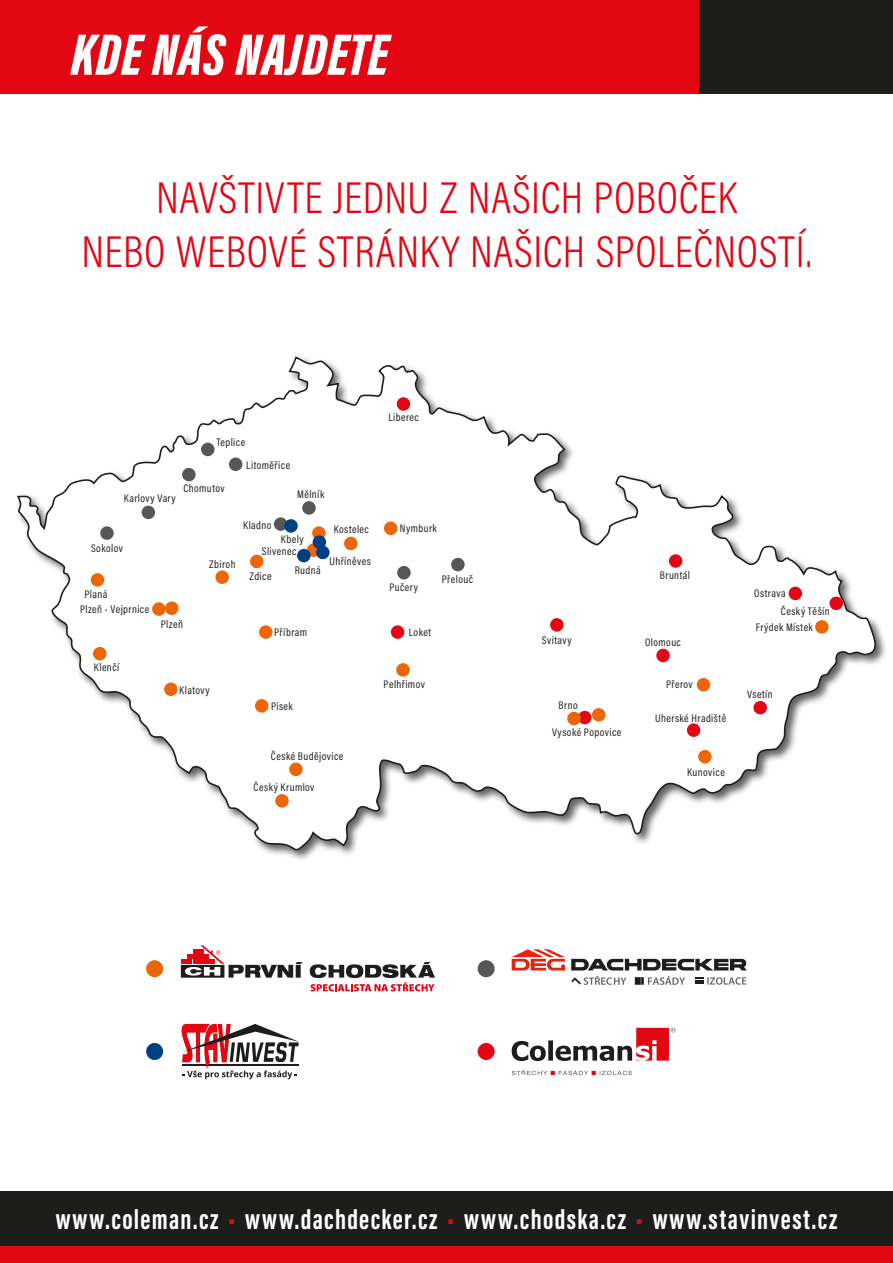
<style>
.page{position:relative;width:893px;height:1263px;background:#fff}
.page>*{position:absolute;margin:0;border:0;box-sizing:border-box;transform-origin:0 0}
.t1{font:italic 900 60px "Acumin Pro Extra Cond";letter-spacing:.02em;color:#fff}
.t2{font:300 45px/54px "Acumin Pro Cond";letter-spacing:.015em;color:#e30613;text-align:center}
.t3{font:700 28.5px "Acumin Pro Extra Cond";letter-spacing:.05em;color:#fff}
.t4{font:11.1px/12.3px "Acumin Pro Cond";letter-spacing:.04em;color:#1d1d1b}
.s1{color:#e30613}
</style>
<div class="page">
<svg style="left:512px;top:949px;width:53px;height:21px"></svg>
<svg style="left:571px;top:959px;width:176px;height:11px"></svg>
<div style="left:635px;top:977px;width:6px;height:8px;background:#1d1d1b"></div>
<svg style="left:571px;top:976px;width:55px;height:9px"></svg>
<svg style="left:641px;top:976px;width:44px;height:9px"></svg>
<svg style="left:695px;top:977px;width:51px;height:8px"></svg>
<svg style="left:512px;top:1028px;width:163px;height:33px"></svg>
<svg style="left:512px;top:1070px;width:120px;height:5px"></svg>
<div style="left:478px;top:1043px;width:17px;height:17px;background:#e30613;border-radius:50%"></div>
<div style="left:478px;top:960px;width:17px;height:17px;background:#575756;border-radius:50%"></div>
<svg style="left:181px;top:945px;width:122px;height:33px"></svg>
<svg style="left:310px;top:962px;width:125px;height:29px"></svg>
<svg style="left:181px;top:1024px;width:118px;height:55px"></svg>
<div style="left:146px;top:1043px;width:17px;height:17px;background:#004082;border-radius:50%"></div>
<div style="left:146px;top:960px;width:17px;height:17px;background:#ec6608;border-radius:50%"></div>
<div style="left:0;top:1191px;width:893px;height:72px;background:#e30613"></div>
<div style="left:0;top:1191px;width:893px;height:55px;background:#1d1d1b"></div>
<svg style="left:17px;top:356px;width:859px;height:494px"></svg>
<div style="left:100px;top:526px;width:14px;height:14px;background:#575756;border-radius:50%"></div>
<div style="left:142px;top:506px;width:13px;height:13px;background:#575756;border-radius:50%"></div>
<div style="left:182px;top:468px;width:14px;height:13px;background:#575756;border-radius:50%"></div>
<div style="left:201px;top:443px;width:13px;height:13px;background:#575756;border-radius:50%"></div>
<div style="left:229px;top:457px;width:13px;height:14px;background:#575756;border-radius:50%"></div>
<div style="left:274px;top:517px;width:13px;height:14px;background:#575756;border-radius:50%"></div>
<div style="left:302px;top:501px;width:14px;height:14px;background:#575756;border-radius:50%"></div>
<div style="left:397px;top:397px;width:13px;height:14px;background:#e30613;border-radius:50%"></div>
<div style="left:391px;top:625px;width:13px;height:14px;background:#e30613;border-radius:50%"></div>
<div style="left:550px;top:618px;width:14px;height:14px;background:#e30613;border-radius:50%"></div>
<div style="left:669px;top:554px;width:13px;height:14px;background:#e30613;border-radius:50%"></div>
<div style="left:789px;top:587px;width:13px;height:13px;background:#e30613;border-radius:50%"></div>
<div style="left:829px;top:596px;width:14px;height:14px;background:#e30613;border-radius:50%"></div>
<div style="left:753px;top:701px;width:14px;height:13px;background:#e30613;border-radius:50%"></div>
<div style="left:656px;top:649px;width:14px;height:13px;background:#e30613;border-radius:50%"></div>
<div style="left:578px;top:711px;width:13px;height:13px;background:#e30613;border-radius:50%"></div>
<div style="left:687px;top:723px;width:13px;height:14px;background:#e30613;border-radius:50%"></div>
<div style="left:91px;top:573px;width:13px;height:14px;background:#ec6608;border-radius:50%"></div>
<div style="left:93px;top:647px;width:14px;height:13px;background:#ec6608;border-radius:50%"></div>
<div style="left:165px;top:601px;width:14px;height:14px;background:#ec6608;border-radius:50%"></div>
<div style="left:152px;top:602px;width:14px;height:14px;background:#ec6608;border-radius:50%"></div>
<div style="left:164px;top:682px;width:14px;height:14px;background:#ec6608;border-radius:50%"></div>
<div style="left:255px;top:699px;width:13px;height:14px;background:#ec6608;border-radius:50%"></div>
<div style="left:259px;top:625px;width:14px;height:14px;background:#ec6608;border-radius:50%"></div>
<div style="left:215px;top:570px;width:14px;height:14px;background:#ec6608;border-radius:50%"></div>
<div style="left:250px;top:555px;width:14px;height:13px;background:#ec6608;border-radius:50%"></div>
<div style="left:307px;top:543px;width:13px;height:14px;background:#ec6608;border-radius:50%"></div>
<div style="left:312px;top:526px;width:14px;height:14px;background:#ec6608;border-radius:50%"></div>
<div style="left:344px;top:537px;width:14px;height:13px;background:#ec6608;border-radius:50%"></div>
<div style="left:396px;top:663px;width:14px;height:14px;background:#ec6608;border-radius:50%"></div>
<div style="left:284px;top:519px;width:14px;height:14px;background:#004082;border-radius:50%"></div>
<div style="left:297px;top:549px;width:14px;height:13px;background:#004082;border-radius:50%"></div>
<div style="left:313px;top:535px;width:13px;height:14px;background:#004082;border-radius:50%"></div>
<div style="left:316px;top:546px;width:14px;height:13px;background:#004082;border-radius:50%"></div>
<div style="left:397px;top:566px;width:14px;height:13px;background:#575756;border-radius:50%"></div>
<div style="left:451px;top:558px;width:14px;height:13px;background:#575756;border-radius:50%"></div>
<div style="left:567px;top:712px;width:14px;height:13px;background:#ec6608;border-radius:50%"></div>
<div style="left:592px;top:708px;width:13px;height:14px;background:#ec6608;border-radius:50%"></div>
<div style="left:697px;top:678px;width:13px;height:13px;background:#ec6608;border-radius:50%"></div>
<div style="left:815px;top:620px;width:14px;height:14px;background:#ec6608;border-radius:50%"></div>
<div style="left:698px;top:750px;width:14px;height:13px;background:#ec6608;border-radius:50%"></div>
<div style="left:289px;top:762px;width:14px;height:14px;background:#ec6608;border-radius:50%"></div>
<div style="left:275px;top:794px;width:14px;height:13px;background:#ec6608;border-radius:50%"></div>
<div style="left:384px;top:521px;width:13px;height:14px;background:#ec6608;border-radius:50%"></div>
<div style="left:0;top:0;width:893px;height:94px;background:#e30613"></div>
<div style="left:699px;top:0;width:194px;height:94px;background:#1d1d1b"></div>
<h1 class="t1" style="left:71px;top:18px;width:319px">KDE NÁS NAJDETE</h1>
<h2 class="t2" style="left:81px;top:170px;width:732px">NAVŠTIVTE JEDNU Z NAŠICH POBOČEK<br>NEBO WEBOVÉ STRÁNKY NAŠICH SPOLEČNOSTÍ.</h2>
<p class="t4" style="left:216px;top:436px;width:30px">Teplice</p>
<p class="t4" style="left:124px;top:491px;width:53px">Karlovy Vary</p>
<p class="t4" style="left:183px;top:481px;width:43px">Chomutov</p>
<p class="t4" style="left:91px;top:541px;width:33px">Sokolov</p>
<p class="t4" style="left:84px;top:588px;width:24px">Planá</p>
<p class="t4" style="left:80px;top:603px;width:71px">Plzeň - Vejprnice</p>
<p class="t4" style="left:209px;top:558px;width:28px">Zbiroh</p>
<p class="t4" style="left:161px;top:618px;width:24px">Plzeň</p>
<p class="t4" style="left:246px;top:458px;width:45px">Litoměřice</p>
<p class="t4" style="left:297px;top:488px;width:29px">Mělník</p>
<p class="t4" style="left:243px;top:518px;width:30px">Kladno</p>
<p class="t4" style="left:262px;top:532px;width:43px;text-indent:19px">Kbely<br>Slivenec</p>
<p class="t4" style="left:249px;top:569px;width:24px">Zdice</p>
<p class="t4" style="left:295px;top:564px;width:28px">Rudná</p>
<p class="t4" style="left:334px;top:523px;width:37px">Kostelec</p>
<p class="t4" style="left:329px;top:555px;width:43px">Uhříněves</p>
<p class="t4" style="left:274px;top:626px;width:35px">Příbram</p>
<p class="t4" style="left:94px;top:661px;width:27px">Klenčí</p>
<p class="t4" style="left:179px;top:684px;width:32px">Klatovy</p>
<p class="t4" style="left:271px;top:700px;width:23px">Písek</p>
<p class="t4" style="left:388px;top:411px;width:32px">Liberec</p>
<p class="t4" style="left:400px;top:522px;width:38px">Nymburk</p>
<p class="t4" style="left:389px;top:581px;width:30px">Pučery</p>
<p class="t4" style="left:442px;top:573px;width:33px">Přelouč</p>
<p class="t4" style="left:409px;top:626px;width:24px">Loket</p>
<p class="t4" style="left:384px;top:678px;width:43px">Pelhřimov</p>
<p class="t4" style="left:271px;top:750px;width:74px">České Budějovice</p>
<p class="t4" style="left:254px;top:781px;width:62px">Český Krumlov</p>
<p class="t4" style="left:542px;top:634px;width:32px">Svitavy</p>
<p class="t4" style="left:559px;top:699px;width:21px">Brno</p>
<p class="t4" style="left:552px;top:726px;width:71px">Vysoké Popovice</p>
<p class="t4" style="left:660px;top:569px;width:32px">Bruntál</p>
<p class="t4" style="left:645px;top:636px;width:37px">Olomouc</p>
<p class="t4" style="left:666px;top:678px;width:28px">Přerov</p>
<p class="t4" style="left:655px;top:711px;width:73px">Uherské Hradiště</p>
<p class="t4" style="left:687px;top:765px;width:39px">Kunovice</p>
<p class="t4" style="left:781px;top:584px;width:50px;line-height:18px;text-indent:-27px">Ostrava<br>Český Těšín</p>
<p class="t4" style="left:756px;top:621px;width:59px">Frýdek Místek</p>
<p class="t4" style="left:747px;top:687px;width:27px">Vsetín</p>
<h3 class="t3" style="left:56px;top:1202px;width:783px">www.coleman.cz <span class="s1">•</span> www.dachdecker.cz <span class="s1">•</span> www.chodska.cz <span class="s1">•</span> www.stavinvest.cz</h3>
</div>
